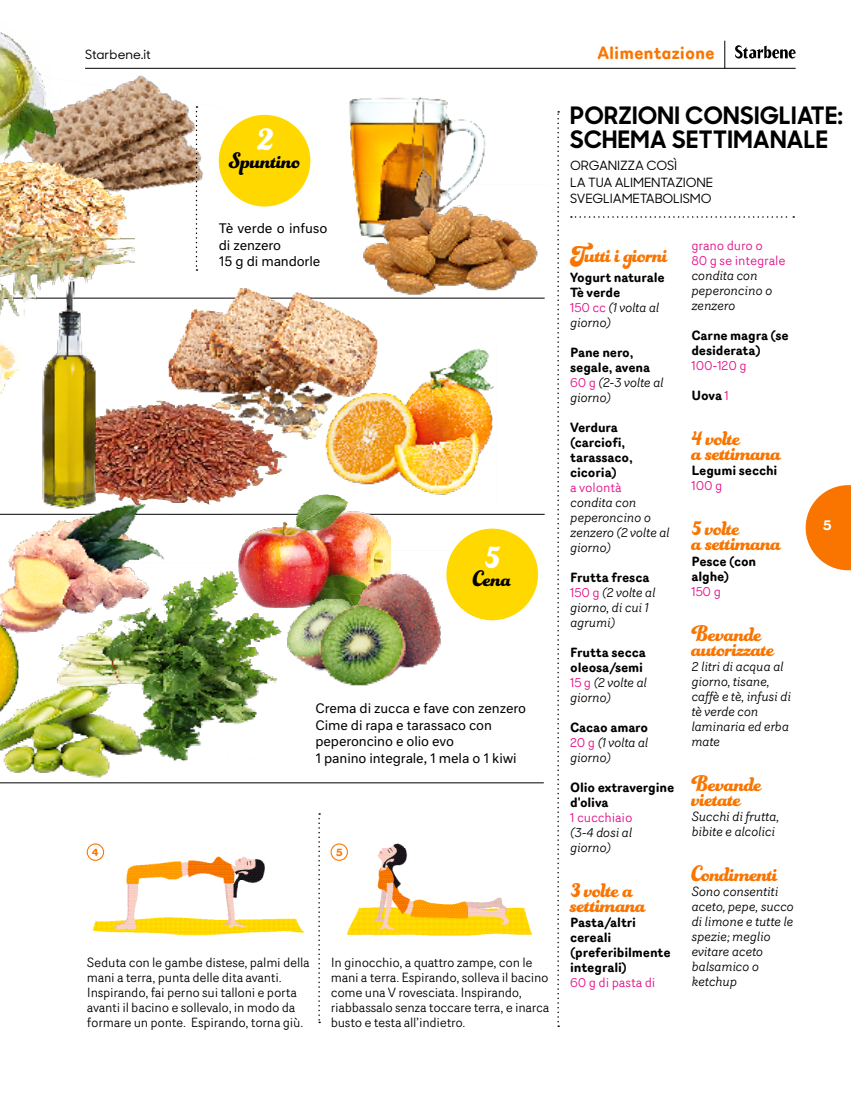
<style>
.page{position:relative;width:851px;height:1098px;background:#fff}
.page>*{position:absolute;margin:0;border:0;box-sizing:border-box;transform-origin:0 0}
.t1{font:37.5px "Funkydori";color:#fff}
.t2{font:24px "Funkydori";letter-spacing:-.01em;color:#f97500}
.t3{font:700 24px/24px "Sharp Sans Display No 1";letter-spacing:.02em;color:#000}
.t4{font:24px "Funkydori";letter-spacing:-.02em;color:#000}
.t5{font:24px "Funkydori";letter-spacing:-.03em;color:#f97500}
.t6{font:700 17.25px "Router";color:#f97500}
.t7{font:700 13.5px "Router";color:#fff}
.t8{font:italic 13.05px/15px "Router";letter-spacing:-.02em;color:#000}
.t9{font:13.05px/15px "Router";letter-spacing:-.02em;color:#000}
.t10{font:700 13.05px/15px "Router";letter-spacing:-.01em;color:#000}
.t11{font:13.05px/15px "Router";letter-spacing:-.01em;color:#e50c89}
.t12{font:12.75px/16.5px "Neutral Std";letter-spacing:-.01em;color:#000}
.t13{font:500 12.75px/16.5px "Sharp Sans Display No 1";letter-spacing:-.01em;color:#000}
.t14{font:700 10.65px "Router";color:#f97500}
.s1{font-weight:400;color:#e50c89}
.s2{font-weight:400;font-style:italic}
.s3{font-weight:700;font-style:normal}
.s4{font-style:normal;color:#e50c89}
</style>
<div class="page">
<hr style="left:85px;top:68px;width:710px;height:1px;background:#000">
<svg style="left:724px;top:41px;width:1px;height:27px"></svg>
<svg style="left:805px;top:485px;width:45px;height:85px"></svg>
<svg style="left:735px;top:45px;width:60px;height:14px"></svg>
<img style="left:61px;top:67px;width:149px;height:139px">
<svg style="left:571px;top:216px;width:223px;height:2px"></svg>
<svg style="left:196px;top:106px;width:1px;height:165px"></svg>
<hr style="left:0;top:782px;width:543px;height:1px;background:#000">
<hr style="left:0;top:514px;width:544px;height:1px;background:#000">
<hr style="left:0;top:298px;width:544px;height:1px;background:#000">
<div style="left:446px;top:528px;width:92px;height:92px;background:#ffd800;border-radius:50%"></div>
<div style="left:219px;top:115px;width:91px;height:91px;background:#ffd800;border-radius:50%"></div>
<svg style="left:557px;top:111px;width:2px;height:915px"></svg>
<img style="left:0;top:154px;width:134px;height:145px">
<img style="left:0;top:32px;width:61px;height:136px">
<img style="left:349px;top:97px;width:137px;height:86px">
<img style="left:155px;top:288px;width:223px;height:152px">
<img style="left:321px;top:344px;width:173px;height:151px">
<img style="left:0;top:505px;width:172px;height:128px">
<img style="left:0;top:694px;width:141px;height:90px">
<img style="left:231px;top:490px;width:159px;height:72px">
<img style="left:0;top:562px;width:28px;height:171px">
<img style="left:57px;top:562px;width:221px;height:200px">
<img style="left:86px;top:846px;width:218px;height:90px">
<img style="left:330px;top:843px;width:203px;height:93px">
<svg style="left:318px;top:813px;width:2px;height:209px"></svg>
<div style="left:87px;top:843px;width:17px;height:17px;border:1px solid #f97500;border-radius:50%"></div>
<div style="left:330px;top:843px;width:18px;height:17px;border:1px solid #f97500;border-radius:50%"></div>
<img style="left:278px;top:549px;width:172px;height:137px">
<img style="left:353px;top:183px;width:192px;height:130px">
<img style="left:0;top:293px;width:29px;height:102px">
<img style="left:107px;top:400px;width:181px;height:105px">
<img style="left:34px;top:262px;width:73px;height:256px">
<p class="t13" style="left:85px;top:45px;width:67px">Starbene.it</p>
<h3 class="t6" style="left:597px;top:39px;width:119px">Alimentazione</h3>
<h1 class="t1" style="left:256px;top:115px;width:18px">2</h1>
<h2 class="t4" style="left:229px;top:145px;width:73px">Spuntino</h2>
<p class="t12" style="left:219px;top:220px;width:110px">Tè verde o infuso di zenzero<br>15 g di mandorle</p>
<h1 class="t1" style="left:484px;top:532px;width:17px">5</h1>
<h2 class="t4" style="left:473px;top:563px;width:40px">Cena</h2>
<p class="t14" style="left:92px;top:843px;width:8px">4</p>
<p class="t12" style="left:315px;top:699px;width:212px">Crema di zucca e fave con zenzero<br>Cime di rapa e tarassaco con peperoncino e olio evo<br>1 panino integrale, 1 mela o 1 kiwi</p>
<p class="t14" style="left:336px;top:843px;width:8px">5</p>
<p class="t9" style="left:87px;top:954px;width:224px">Seduta con le gambe distese, palmi della mani a terra, punta delle dita avanti.<br>Inspirando, fai perno sui talloni e porta avanti il bacino e sollevalo, in modo da formare un ponte. Espirando, torna giù.</p>
<p class="t9" style="left:331px;top:954px;width:220px">In ginocchio, a quattro zampe, con le mani a terra. Espirando, solleva il bacino come una V rovesciata. Inspirando, riabbassalo senza toccare terra, e inarca busto e testa all’indietro.</p>
<h2 class="t3" style="left:570px;top:101px;width:274px">PORZIONI CONSIGLIATE:<br>SCHEMA SETTIMANALE</h2>
<p class="t13" style="left:570px;top:157px;width:144px">ORGANIZZA COSÌ<br>LA TUA ALIMENTAZIONE<br>SVEGLIAMETABOLISMO</p>
<h2 class="t2" style="left:570px;top:240px;width:99px">Tutti i giorni</h2>
<p class="t10" style="left:570px;top:269px;width:96px">Yogurt naturale<br>Tè verde<br><span class="s1">150 cc</span> <span class="s2">(1 volta al giorno)</span></p>
<p class="t10" style="left:570px;top:344px;width:95px">Pane nero, segale, avena<br><span class="s1">60 g</span> <span class="s2">(2-3 volte al giorno)</span></p>
<p class="t10" style="left:570px;top:419px;width:64px">Verdura (carciofi, tarassaco, cicoria)</p>
<p class="t11" style="left:570px;top:479px;width:53px">a volontà</p>
<p class="t8" style="left:570px;top:494px;width:101px">condita con peperoncino o zenzero (2 volte al giorno)</p>
<p class="t8" style="left:570px;top:569px;width:87px"><span class="s3">Frutta fresca<br></span><span class="s4">150 g</span> (2 volte al giorno, di cui 1 agrumi)</p>
<p class="t10" style="left:570px;top:644px;width:78px">Frutta secca oleosa/semi<br><span class="s1">15 g</span> <span class="s2">(2 volte al giorno)</span></p>
<p class="t8" style="left:570px;top:719px;width:80px;text-align:justify"><span class="s3">Cacao amaro </span><span class="s4">20 g</span> (1 volta al giorno)</p>
<p class="t10" style="left:570px;top:779px;width:106px">Olio extravergine d'oliva</p>
<p class="t11" style="left:570px;top:809px;width:64px">1 cucchiaio</p>
<p class="t8" style="left:570px;top:824px;width:64px">(3-4 dosi al giorno)</p>
<h2 class="t2" style="left:570px;top:874px;width:65px">3 volte a</h2>
<h2 class="t2" style="left:570px;top:889px;width:77px">settimana</h2>
<p class="t10" style="left:570px;top:914px;width:102px">Pasta/altri cereali (preferibilmente integrali)</p>
<p class="t11" style="left:570px;top:974px;width:87px">60 g di pasta di</p>
<p class="t11" style="left:691px;top:238px;width:95px">grano duro o<br>80 g se integrale</p>
<p class="t8" style="left:691px;top:267px;width:82px">condita con peperoncino o zenzero</p>
<p class="t10" style="left:691px;top:328px;width:99px">Carne magra (se desiderata)</p>
<p class="t11" style="left:691px;top:358px;width:57px">100-120 g</p>
<p class="t10" style="left:691px;top:388px;width:39px">Uova <span class="s1">1</span></p>
<h2 class="t2" style="left:691px;top:423px;width:51px">4 volte</h2>
<h2 class="t2" style="left:691px;top:438px;width:91px">a settimana</h2>
<p class="t10" style="left:691px;top:463px;width:87px">Legumi secchi</p>
<p class="t11" style="left:691px;top:478px;width:32px">100 g</p>
<h2 class="t2" style="left:691px;top:513px;width:50px">5 volte</h2>
<h2 class="t2" style="left:691px;top:528px;width:91px">a settimana</h2>
<p class="t10" style="left:691px;top:553px;width:66px">Pesce (con alghe)</p>
<p class="t11" style="left:691px;top:583px;width:31px">150 g</p>
<h2 class="t2" style="left:691px;top:618px;width:72px">Bevande</h2>
<h2 class="t2" style="left:691px;top:633px;width:85px">autorizzate</h2>
<p class="t8" style="left:691px;top:657px;width:101px">2 litri di acqua al giorno, tisane, caffè e tè, infusi di tè verde con laminaria ed erba mate</p>
<h2 class="t2" style="left:691px;top:768px;width:72px">Bevande</h2>
<h2 class="t2" style="left:691px;top:783px;width:51px">vietate</h2>
<p class="t8" style="left:691px;top:807px;width:89px">Succhi di frutta, bibite e alcolici</p>
<h2 class="t5" style="left:691px;top:858px;width:88px">Condimenti</h2>
<p class="t8" style="left:691px;top:882px;width:104px">Sono consentiti aceto, pepe, succo di limone e tutte le spezie; meglio evitare aceto balsamico o ketchup</p>
<p class="t7" style="left:823px;top:515px;width:10px">5</p>
</div>
